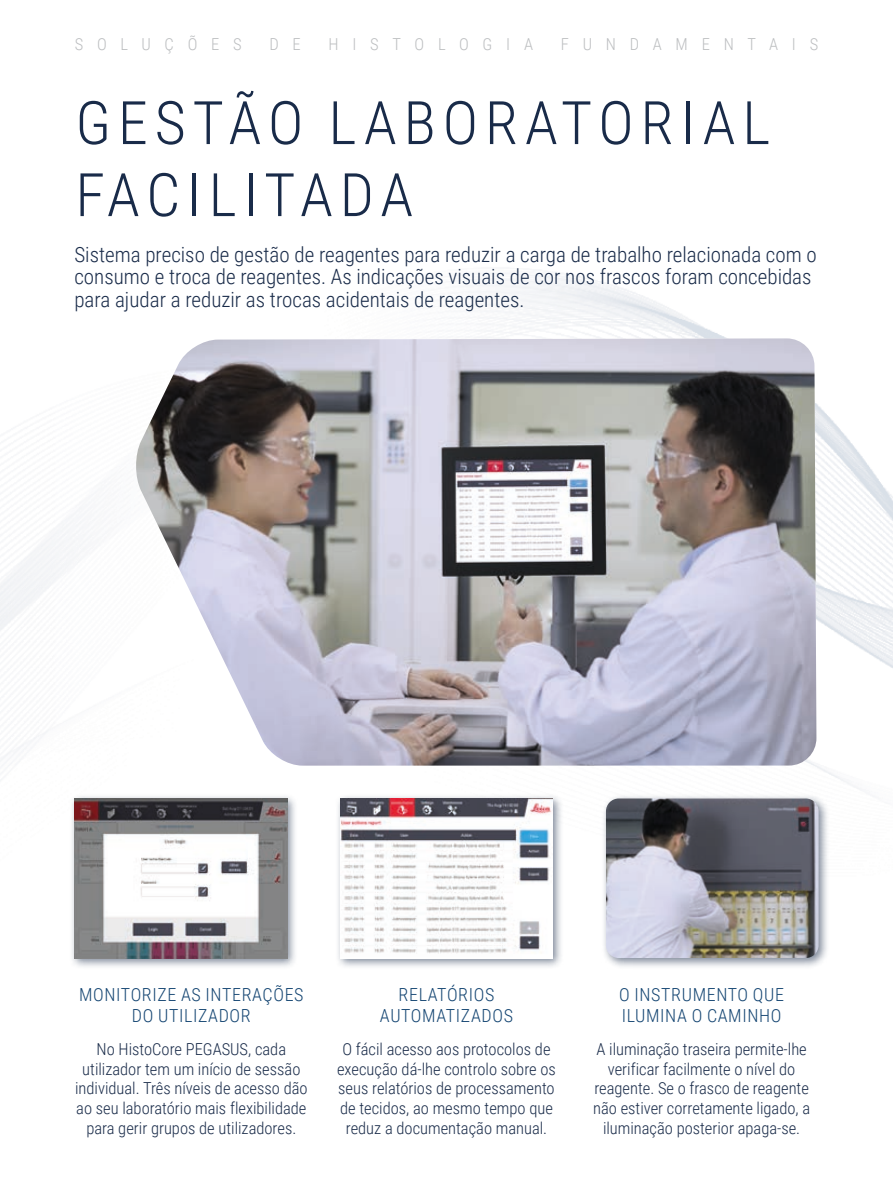
<style>
.page{position:relative;width:893px;height:1191px;background:#fff}
.page>*{position:absolute;margin:0;border:0;box-sizing:border-box;transform-origin:0 0}
.t1{font:300 60px/72px "Roboto Condensed";letter-spacing:.115em;color:#192b49}
.t2{font:300 21px/22.5px "Roboto Condensed";color:#192b49}
.t3{font:300 18px/21px "Roboto Condensed";letter-spacing:.035em;color:#144572;text-align:center}
.t4{font:300 16.5px/19.8px "Roboto Condensed";color:#192b49;text-align:center}
.t5{font:300 16.5px "Roboto Condensed";letter-spacing:.835em;color:#bcbec0}
</style>
<div class="page">
<img style="left:0;top:272px;width:893px;height:517px">
<img style="left:134px;top:338px;width:682px;height:427px">
<div style="left:601px;top:793px;width:229px;height:176px;background:#192b49;opacity:.55"></div>
<img style="left:606px;top:798px;width:213px;height:160px">
<div style="left:335px;top:793px;width:229px;height:176px;background:#192b49;opacity:.55"></div>
<img style="left:340px;top:798px;width:213px;height:160px">
<div style="left:69px;top:793px;width:229px;height:176px;background:#192b49;opacity:.55"></div>
<img style="left:74px;top:798px;width:213px;height:160px">
<p class="t5" style="left:75px;top:32px;width:169px">SOLUÇÕES</p>
<p class="t5" style="left:269px;top:32px;width:33px">D E</p>
<p class="t5" style="left:329px;top:32px;width:206px">HISTOLOGIA</p>
<p class="t5" style="left:561px;top:32px;width:259px">FUNDAMENTAIS</p>
<h1 class="t1" style="left:75px;top:84px;width:696px">GESTÃO LABORATORIAL<br>FACILITADA</h1>
<p class="t2" style="left:74px;top:242px;width:744px">Sistema preciso de gestão de reagentes para reduzir a carga de trabalho relacionada com o consumo e troca de reagentes. As indicações visuais de cor nos frascos foram concebidas para ajudar a reduzir as trocas acidentais de reagentes.</p>
<p class="t3" style="left:79px;top:983px;width:226px">MONITORIZE AS INTERAÇÕES<br>DO UTILIZADOR</p>
<p class="t4" style="left:75px;top:1038px;width:234px">No HistoCore PEGASUS, cada utilizador tem um início de sessão individual. Três níveis de acesso dão ao seu laboratório mais flexibilidade para gerir grupos de utilizadores.</p>
<p class="t3" style="left:380px;top:983px;width:134px">RELATÓRIOS<br>AUTOMATIZADOS</p>
<p class="t4" style="left:337px;top:1038px;width:220px">O fácil acesso aos protocolos de execução dá-lhe controlo sobre os seus relatórios de processamento de tecidos, ao mesmo tempo que reduz a documentação manual.</p>
<p class="t3" style="left:619px;top:983px;width:166px;text-align:left">O INSTRUMENTO QUE<br>ILUMINA O CAMINHO</p>
<p class="t4" style="left:593px;top:1038px;width:218px">A iluminação traseira permite-lhe verificar facilmente o nível do reagente. Se o frasco de reagente não estiver corretamente ligado, a iluminação posterior apaga-se.</p>
</div>
